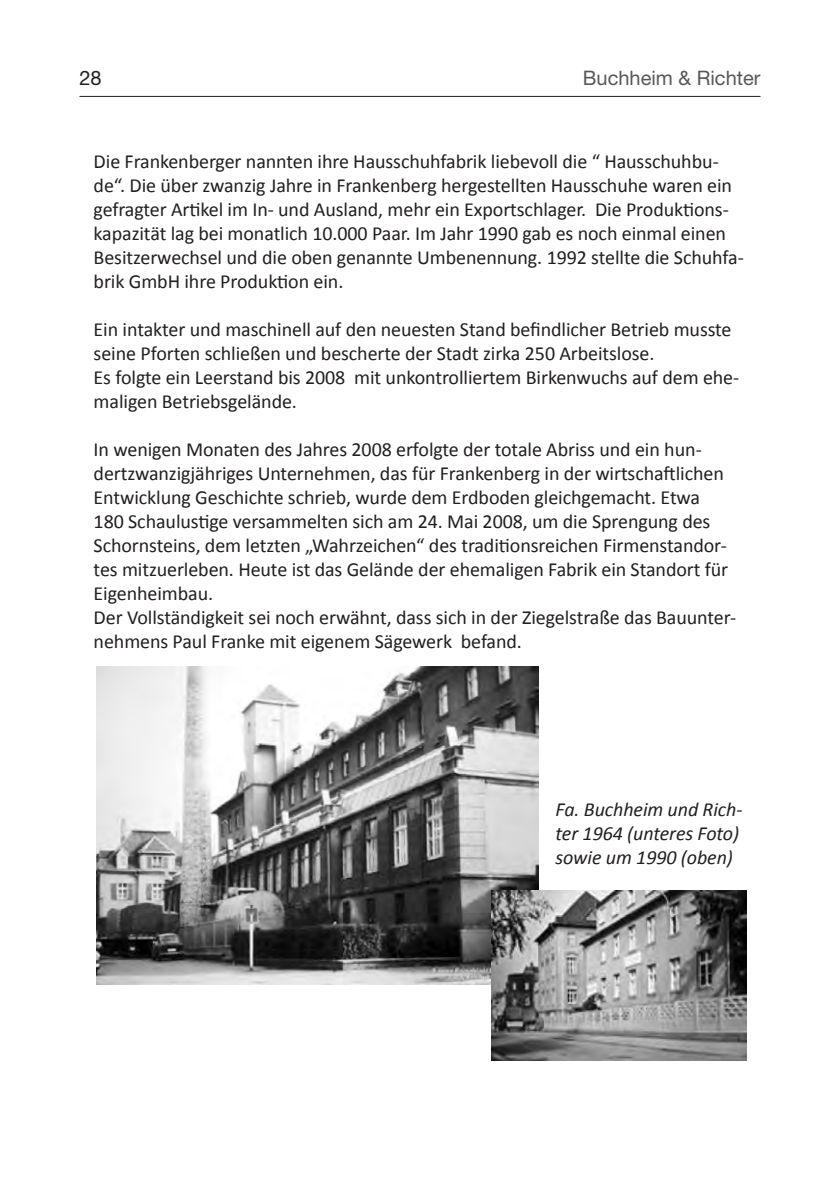
<style>
.page{position:relative;width:840px;height:1191px;background:#fff}
.page>*{position:absolute;margin:0;border:0;box-sizing:border-box;transform-origin:0 0}
.t1{font:20px/24px "Calibri";letter-spacing:-.005em;color:#231f20}
.t2{font:italic 20px/24px "Calibri";letter-spacing:-.005em;color:#231f20}
.t3{font:20px "Helvetica Neue LT Std";color:#57585a}
.t4{font:20px "Helvetica Neue LT Std";color:#231f20}
</style>
<div class="page">
<hr style="left:79px;top:96px;width:681px;height:1px;background:#231f20">
<img style="left:97px;top:666px;width:441px;height:318px">
<img style="left:491px;top:890px;width:255px;height:170px">
<p class="t4" style="left:79px;top:66px;width:24px">28</p>
<p class="t3" style="left:582px;top:66px;width:179px">Buchheim &amp; Richter</p>
<p class="t1" style="left:94px;top:149px;width:651px">Die Frankenberger nannten ihre Hausschuhfabrik liebevoll die “ Hausschuhbu&shy;de“. Die über zwanzig Jahre in Frankenberg hergestellten Hausschuhe waren ein gefragter Artikel im In- und Ausland, mehr ein Exportschlager. Die Produktions&shy;kapazität lag bei monatlich 10.000 Paar. Im Jahr 1990 gab es noch einmal einen Besitzerwechsel und die oben genannte Umbenennung. 1992 stellte die Schuhfa&shy;brik GmbH ihre Produktion ein.</p>
<p class="t1" style="left:94px;top:317px;width:639px">Ein intakter und maschinell auf den neuesten Stand befindlicher Betrieb musste seine Pforten schließen und bescherte der Stadt zirka 250 Arbeitslose.</p>
<p class="t1" style="left:94px;top:365px;width:647px">Es folgte ein Leerstand bis 2008 mit unkontrolliertem Birkenwuchs auf dem ehe&shy;maligen Betriebsgelände.</p>
<p class="t1" style="left:94px;top:437px;width:635px">In wenigen Monaten des Jahres 2008 erfolgte der totale Abriss und ein hun&shy;dertzwanzigjähriges Unternehmen, das für Frankenberg in der wirtschaftlichen Entwicklung Geschichte schrieb, wurde dem Erdboden gleichgemacht. Etwa 180 Schaulustige versammelten sich am 24. Mai 2008, um die Sprengung des Schornsteins, dem letzten „Wahrzeichen“ des traditionsreichen Firmenstandor&shy;tes mitzuerleben. Heute ist das Gelände der ehemaligen Fabrik ein Standort für Eigenheimbau.</p>
<p class="t1" style="left:94px;top:605px;width:644px">Der Vollständigkeit sei noch erwähnt, dass sich in der Ziegelstraße das Bauunter&shy;nehmens Paul Franke mit eigenem Sägewerk befand.</p>
<p class="t2" style="left:555px;top:797px;width:188px">Fa. Buchheim und Rich&shy;ter 1964 (unteres Foto) sowie um 1990 (oben)</p>
</div>
